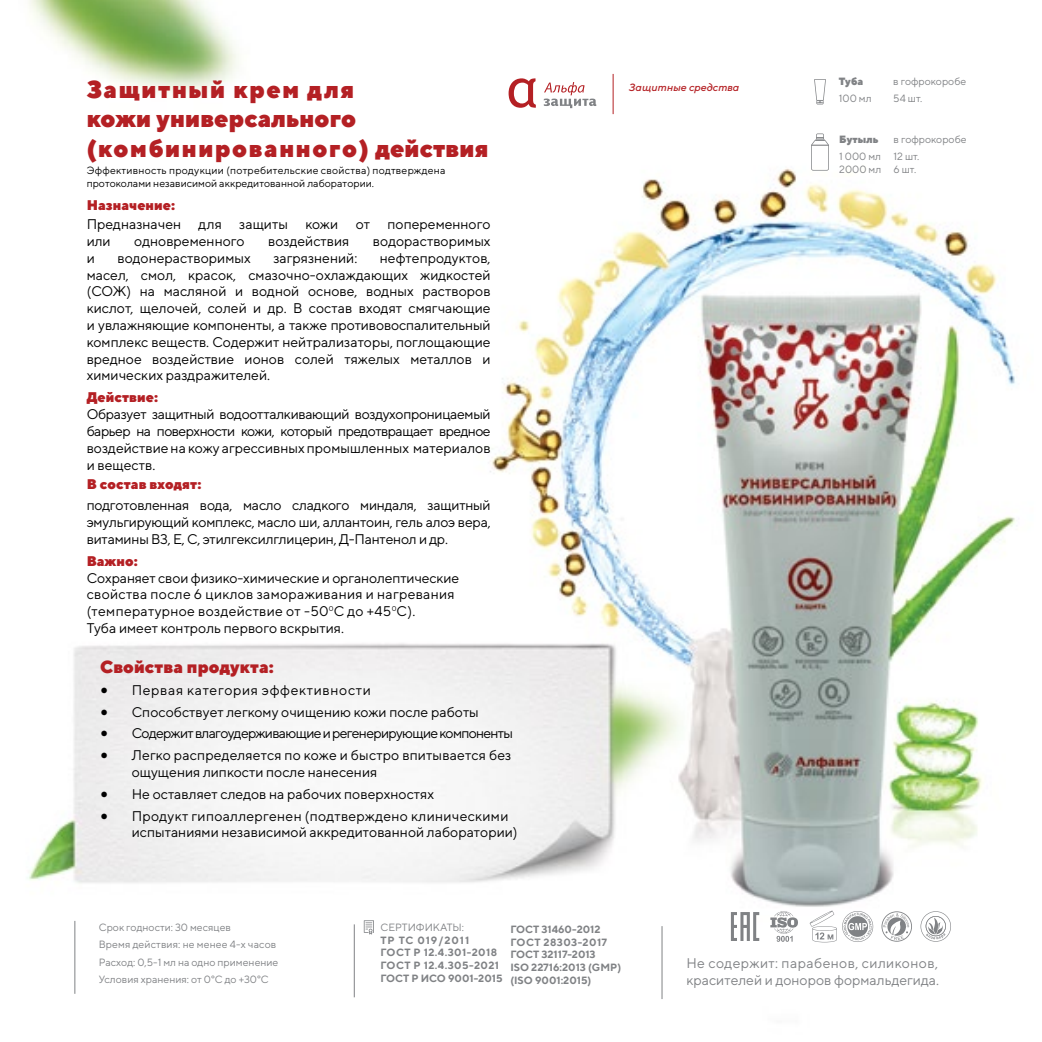
<style>
.page{position:relative;width:1042px;height:1042px;background:#fff}
.page>*{position:absolute;margin:0;border:0;box-sizing:border-box;transform-origin:0 0}
.t1{font:900 24.5px/29.4px "TT Norms";color:#b42024}
.t2{font:900 24.5px "TT Norms";letter-spacing:.06em;color:#b42024}
.t3{font:900 17.5px "TT Norms";color:#b42024}
.t4{font:14px/16.8px "TT Norms";color:#000}
.t5{font:14px/16.8px "TT Norms";color:#808285}
.t6{font:14px "TT Norms";letter-spacing:-.05em;color:#000}
.t7{font:900 14px "TT Norms";color:#b42024}
.t8{font:14px "TT Norms";letter-spacing:.045em;color:#000}
.t9{font:10.5px/17.5px "TT Norms";color:#808285}
.t10{font:10.5px/12.6px "TT Norms";letter-spacing:.02em;color:#000}
.t11{font:700 10.5px/12.8px "TT Norms";color:#808285}
.t12{font:700 10.5px/12.8px "TT Norms";letter-spacing:.04em;color:#808285}
.t13{font:italic 500 10.5px "TT Norms";letter-spacing:.01em;color:#b42024}
.t14{font:900 10.5px "TT Norms";color:#808285}
.s1{font-family:"Minion Pro";font-size:21px}
</style>
<div class="page">
<img style="left:29px;top:0;width:987px;height:999px">
<svg style="left:508px;top:78px;width:28px;height:30px"></svg>
<svg style="left:544px;top:82px;width:52px;height:26px"></svg>
<hr style="left:613px;top:74px;width:1px;height:40px;background:#b42024">
<svg style="left:814px;top:79px;width:12px;height:25px"></svg>
<svg style="left:811px;top:133px;width:18px;height:38px"></svg>
<hr style="left:661px;top:926px;width:1px;height:73px;background:#808285">
<hr style="left:74px;top:921px;width:1px;height:73px;background:#808285">
<hr style="left:354px;top:924px;width:1px;height:73px;background:#808285">
<svg style="left:731px;top:912px;width:28px;height:29px"></svg>
<svg style="left:770px;top:911px;width:28px;height:31px"></svg>
<svg style="left:809px;top:910px;width:64px;height:32px"></svg>
<svg style="left:881px;top:911px;width:31px;height:30px"></svg>
<svg style="left:920px;top:911px;width:31px;height:30px"></svg>
<svg style="left:364px;top:920px;width:10px;height:14px"></svg>
<h1 class="t2" style="left:87px;top:73px;width:269px">Защитный крем для</h1>
<p class="t13" style="left:629px;top:81px;width:112px">Защитные средства</p>
<h1 class="t1" style="left:87px;top:103px;width:403px">кожи универсального (комбинированного) действия</h1>
<p class="t10" style="left:87px;top:164px;width:360px">Эффективность продукции (потребительские свойства) подтверждена протоколами независимой аккредитованной лаборатории.</p>
<p class="t7" style="left:87px;top:196px;width:90px">Назначение:</p>
<p class="t4" style="left:87px;top:215px;width:405px">Предназначен для защиты кожи от попеременного или</p>
<p class="t4" style="left:134px;top:232px;width:112px">одновременного</p>
<p class="t4" style="left:268px;top:232px;width:83px">воздействия</p>
<p class="t4" style="left:373px;top:232px;width:119px">водорастворимых</p>
<p class="t4" style="left:87px;top:249px;width:405px;text-align:justify;text-indent:293px">нефтепродуктов, масел, смол, красок, смазочно-охлаждающих жидкостей (СОЖ) на масляной и водной основе, водных растворов кислот, щелочей, солей и др. В состав входят смягчающие и увлажняющие компоненты, а также противовоспалительный комплекс веществ. Содержит нейтрализаторы, поглощающие вредное воздействие ионов солей тяжелых металлов и химических раздражителей.</p>
<p class="t7" style="left:87px;top:388px;width:73px">Действие:</p>
<p class="t4" style="left:87px;top:406px;width:405px;text-align:justify">Образует защитный водоотталкивающий воздухопроницаемый барьер на поверхности кожи, который предотвращает вредное воздействие на кожу агрессивных промышленных материалов и веществ.</p>
<p class="t7" style="left:87px;top:475px;width:116px">В состав входят:</p>
<p class="t4" style="left:87px;top:497px;width:405px;text-align:justify">подготовленная вода, масло сладкого миндаля, защитный эмульгирующий комплекс, масло ши, аллантоин, гель алоэ вера, витамины В3, Е, С, этилгексилглицерин, Д-Пантенол и др.</p>
<p class="t7" style="left:87px;top:552px;width:53px">Важно:</p>
<p class="t4" style="left:87px;top:569px;width:374px">Сохраняет свои физико-химические и органолептические свойства после 6 циклов замораживания и нагревания (температурное воздействие от -50<sup>0</sup>С до +45<sup>0</sup>С).<br>Туба имеет контроль первого вскрытия.</p>
<p class="t3" style="left:100px;top:655px;width:175px">Свойства продукта:</p>
<p class="t8" style="left:100px;top:681px;width:272px"><span class="s1">•</span> Первая категория эффективности</p>
<p class="t4" style="left:100px;top:703px;width:380px"><span class="s1">•</span> Способствует легкому очищению кожи после работы</p>
<p class="t6" style="left:100px;top:725px;width:414px"><span class="s1">•</span> Содержит влагоудерживающие и регенерирующие компоненты</p>
<p class="t4" style="left:132px;top:746px;width:381px;text-indent:-32px"><span class="s1">•</span> Легко распределяется по коже и быстро впитывается без ощущения липкости после нанесения</p>
<p class="t4" style="left:100px;top:785px;width:335px"><span class="s1">•</span> Не оставляет следов на рабочих поверхностях</p>
<p class="t4" style="left:132px;top:807px;width:387px;text-indent:-32px"><span class="s1">•</span> Продукт гипоаллергенен (подтверждено клиническими испытаниями независимой аккредитованной лаборатории)</p>
<p class="t4" style="left:87px;top:249px;width:10px">и</p>
<p class="t4" style="left:117px;top:249px;width:135px">водонерастворимых</p>
<p class="t4" style="left:273px;top:249px;width:85px">загрязнений:</p>
<p class="t14" style="left:839px;top:74px;width:26px">Туба</p>
<p class="t9" style="left:893px;top:72px;width:75px">в гофрокоробе</p>
<p class="t9" style="left:839px;top:89px;width:34px">100 мл</p>
<p class="t9" style="left:893px;top:89px;width:31px">54 шт.</p>
<p class="t14" style="left:839px;top:132px;width:41px">Бутыль</p>
<p class="t9" style="left:839px;top:130px;width:129px;text-indent:54px">в гофрокоробе<br>1 000 мл 12 шт.</p>
<p class="t9" style="left:839px;top:160px;width:78px">2000 мл 6 шт.</p>
<p class="t9" style="left:99px;top:918px;width:181px">Срок годности: 30 месяцев<br>Время действия: не менее 4-х часов<br>Расход: 0,5-1 мл на одно применение<br>Условия хранения: от 0°С до +30°С</p>
<p class="t9" style="left:380px;top:918px;width:85px">СЕРТИФИКАТЫ:</p>
<p class="t12" style="left:380px;top:933px;width:124px">ТР ТС 019/2011<br>ГОСТ Р 12.4.301-2018<br>ГОСТ Р 12.4.305-2021<br>ГОСТ Р ИСО 9001-2015</p>
<p class="t11" style="left:510px;top:922px;width:112px">ГОСТ 31460-2012<br>ГОСТ 28303-2017<br>ГОСТ 32117-2013<br>ISO 22716:2013 (GMP) (ISO 9001:2015)</p>
<p class="t5" style="left:686px;top:954px;width:254px">Не содержит: парабенов, силиконов, красителей и доноров формальдегида.</p>
</div>
